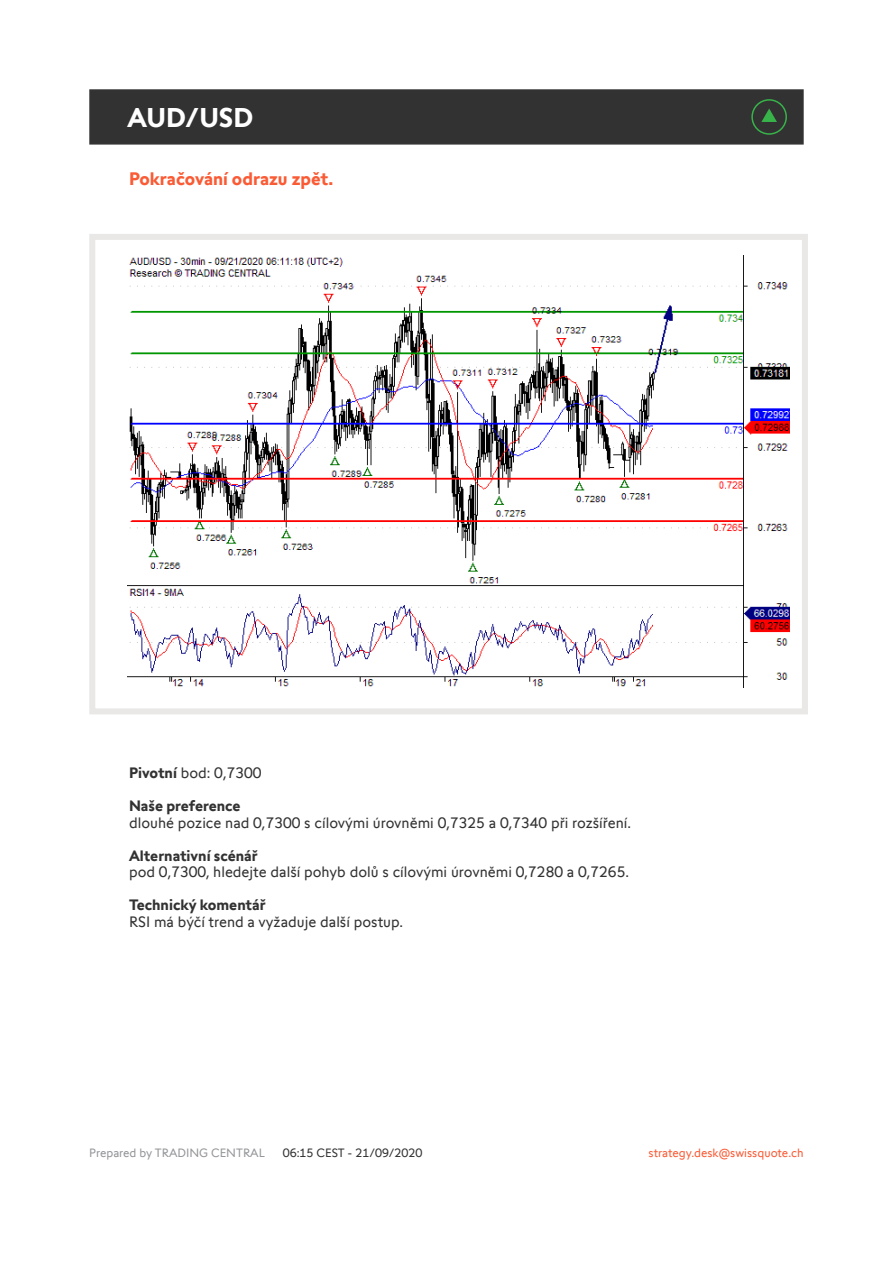
<style>
.page{position:relative;width:893px;height:1263px;background:#fff}
.page>*{position:absolute;margin:0;border:0;box-sizing:border-box;transform-origin:0 0}
.t1{font:700 27px "Swissquote CT";color:#fff}
.t2{font:700 18px "Swissquote CT";color:#fa5b35}
.t3{font:15px "Swissquote CT";color:#323232}
.t4{font:700 15px "Swissquote CT";color:#323232}
.t5{font:12px "Swissquote CT";color:#fa5b35}
.t6{font:12px "Swissquote CT";color:#939598}
.t7{font:12px "Swissquote CT";color:#323232}
.s1{font-weight:700}
</style>
<div class="page">
<div style="left:89px;top:234px;width:719px;height:480px;border:6px solid #e9e8e7"></div>
<div style="left:89px;top:89px;width:715px;height:56px;background:#323232;border:2px solid #323232"></div>
<img style="left:128px;top:255px;width:661px;height:432px">
<svg style="left:751px;top:99px;width:36px;height:36px"></svg>
<h1 class="t1" style="left:128px;top:101px;width:127px">AUD/USD</h1>
<p class="t2" style="left:129px;top:168px;width:206px">Pokračování odrazu zpět.</p>
<p class="t3" style="left:129px;top:764px;width:134px"><span class="s1">Pivotní</span> bod: 0,7300</p>
<p class="t4" style="left:129px;top:797px;width:113px">Naše preference</p>
<p class="t3" style="left:129px;top:814px;width:503px">dlouhé pozice nad 0,7300 s cílovými úrovněmi 0,7325 a 0,7340 při rozšíření.</p>
<p class="t4" style="left:129px;top:846px;width:130px">Alternativní scénář</p>
<p class="t3" style="left:129px;top:863px;width:501px">pod 0,7300, hledejte další pohyb dolů s cílovými úrovněmi 0,7280 a 0,7265.</p>
<p class="t4" style="left:129px;top:896px;width:138px">Technický komentář</p>
<p class="t3" style="left:129px;top:913px;width:276px">RSI má býčí trend a vyžaduje další postup.</p>
<p class="t6" style="left:89px;top:1145px;width:177px">Prepared by TRADING CENTRAL</p>
<p class="t7" style="left:283px;top:1145px;width:141px">06:15 CEST - 21/09/2020</p>
<p class="t5" style="left:649px;top:1145px;width:157px">strategy.desk@swissquote.ch</p>
</div>
